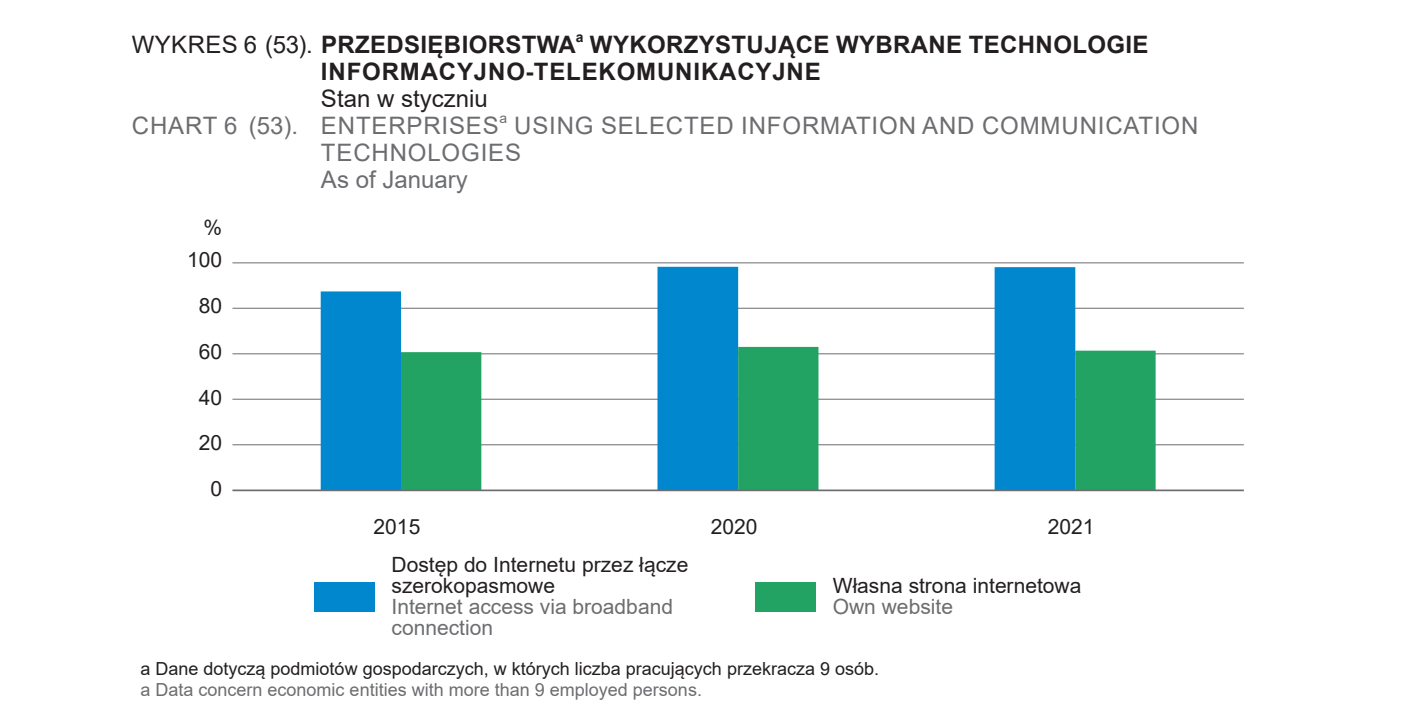
<style>
.page{position:relative;width:1403px;height:724px;background:#fff}
.page>*{position:absolute;margin:0;border:0;box-sizing:border-box;transform-origin:0 0}
.t1{font:700 24px/27px "Arial";letter-spacing:.015em;color:#231f20}
.t2{font:24px/27px "Arial";letter-spacing:.035em;color:#6c6d70}
.t3{font:24px "Arial";color:#231f20}
.t4{font:21px/21px "Arial";color:#231f20}
.t5{font:21px/21px "Arial";color:#6c6d70}
.t6{font:18px "Arial";color:#231f20}
.t7{font:18px "Arial";color:#6c6d70}
.t8{font:700 13.8px "Arial";color:#231f20}
.t9{font:13.8px "Arial";color:#6c6d70}
.s1{font-weight:400}
</style>
<div class="page">
<div style="left:314px;top:582px;width:60px;height:30px;background:#0087cd"></div>
<div style="left:755px;top:582px;width:60px;height:30px;background:#22a364"></div>
<hr style="left:232px;top:262px;width:1011px;height:1px;background:#6c6d70">
<hr style="left:232px;top:307px;width:1011px;height:1px;background:#6c6d70">
<hr style="left:232px;top:353px;width:1011px;height:1px;background:#6c6d70">
<hr style="left:232px;top:398px;width:1011px;height:1px;background:#6c6d70">
<hr style="left:232px;top:444px;width:1011px;height:1px;background:#6c6d70">
<svg style="left:321px;top:266px;width:754px;height:223px"></svg>
<svg style="left:401px;top:347px;width:754px;height:142px"></svg>
<hr style="left:232px;top:489px;width:1011px;height:2px;background:#6c6d70">
<p class="t1" style="left:132px;top:31px;width:426px"><span class="s1">WYKRES 6 (53).</span> PRZEDSIĘBIORSTWA</p>
<p class="t8" style="left:576px;top:27px;width:9px">a</p>
<p class="t1" style="left:321px;top:31px;width:829px;text-indent:269px">WYKORZYSTUJĄCE WYBRANE TECHNOLOGIE<br>INFORMACYJNO-TELEKOMUNIKACYJNE</p>
<p class="t3" style="left:321px;top:82px;width:168px">Stan w styczniu</p>
<p class="t2" style="left:132px;top:111px;width:368px">CHART 6 (53). ENTERPRISES</p>
<p class="t9" style="left:499px;top:108px;width:9px">a</p>
<p class="t2" style="left:321px;top:111px;width:878px;text-indent:193px">USING SELECTED INFORMATION AND COMMUNICATION<br>TECHNOLOGIES<br>As of January</p>
<p class="t4" style="left:203px;top:217px;width:20px">%</p>
<p class="t4" style="left:187px;top:249px;width:37px">100</p>
<p class="t4" style="left:199px;top:295px;width:25px">80</p>
<p class="t4" style="left:199px;top:340px;width:25px">60</p>
<p class="t4" style="left:199px;top:386px;width:25px">40</p>
<p class="t4" style="left:199px;top:432px;width:25px">20</p>
<p class="t4" style="left:210px;top:478px;width:13px">0</p>
<p class="t4" style="left:373px;top:515px;width:48px">2015</p>
<p class="t4" style="left:710px;top:515px;width:48px">2020</p>
<p class="t4" style="left:1047px;top:515px;width:48px">2021</p>
<p class="t4" style="left:391px;top:553px;width:298px">Dostęp do Internetu przez łącze szerokopasmowe</p>
<p class="t5" style="left:391px;top:595px;width:283px">Internet access via broadband connection</p>
<p class="t4" style="left:832px;top:574px;width:250px">Własna strona internetowa</p>
<p class="t5" style="left:832px;top:595px;width:122px">Own website</p>
<p class="t6" style="left:140px;top:656px;width:740px">a Dane dotyczą podmiotów gospodarczych, w których liczba pracujących przekracza 9 osób.</p>
<p class="t7" style="left:140px;top:677px;width:563px">a Data concern economic entities with more than 9 employed persons.</p>
</div>
